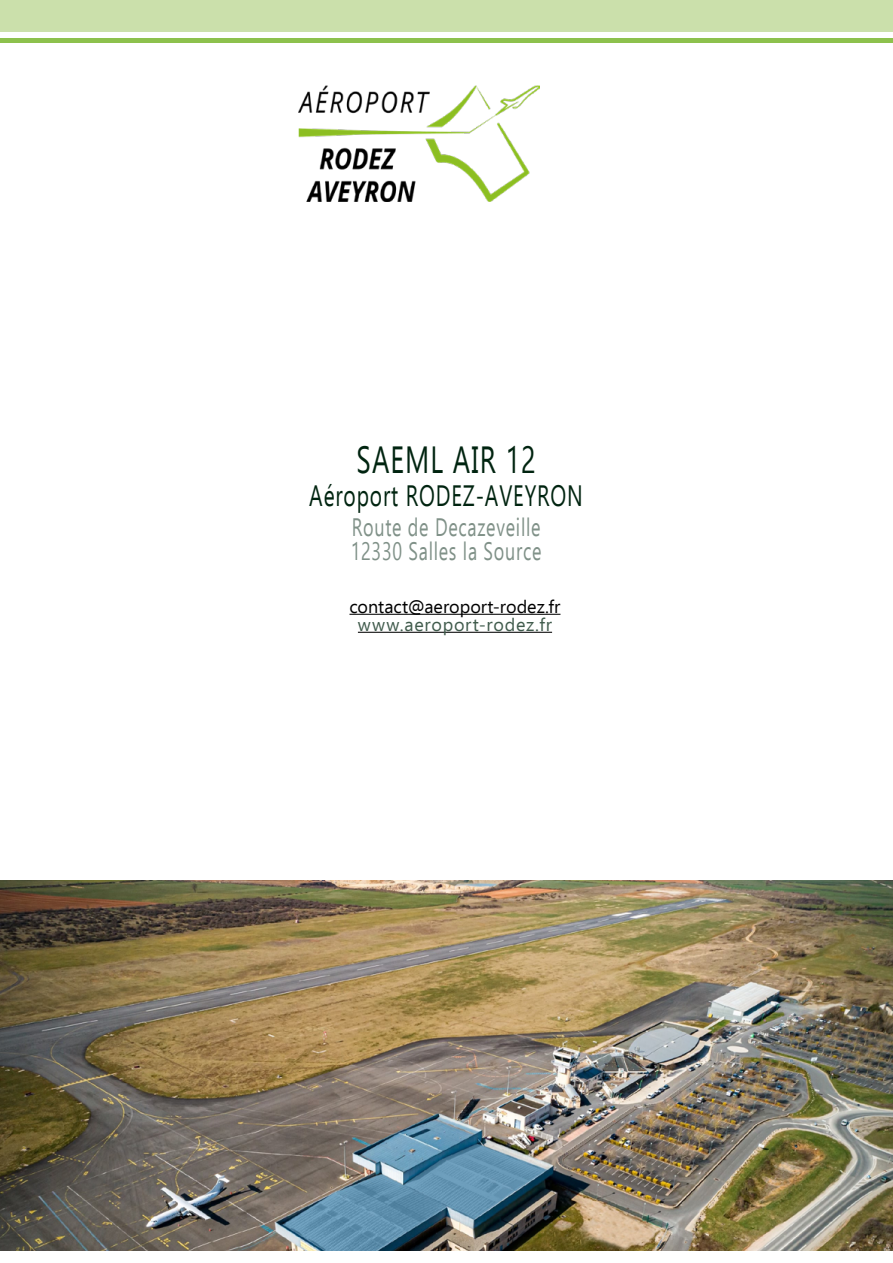
<style>
.page{position:relative;width:893px;height:1263px;background:#fff}
.page>*{position:absolute;margin:0;border:0;box-sizing:border-box;transform-origin:0 0}
.t1{font:37.8px "Ebrima";letter-spacing:.04em;color:#002410;scale:.71 1}
.t2{font:29.4px "Ebrima";letter-spacing:.04em;color:#002410;scale:.71 1}
.t3{font:25.2px/23.5px "Ebrima";letter-spacing:.04em;color:#809188;scale:.71 1}
.t4{font:18px "Ebrima";color:#000}
.t5{font:18px "Ebrima";letter-spacing:.04em;color:#405b4c}
</style>
<div class="page">
<hr style="left:349px;top:614px;width:211px;height:1px;background:#000">
<hr style="left:358px;top:632px;width:194px;height:1px;background:#000">
<div style="left:0;top:0;width:893px;height:32px;background:#c9dfa7"></div>
<img style="left:299px;top:85px;width:240px;height:116px">
<div style="left:0;top:38px;width:893px;height:5px;background:#8dc14d"></div>
<img style="left:0;top:880px;width:893px;height:370px">
<h1 class="t1" style="left:357px;top:431px;width:253px">SAEML AIR 12</h1>
<p class="t2" style="left:309px;top:474px;width:387px">Aéroport RODEZ-AVEYRON</p>
<p class="t3" style="left:351px;top:515px;width:270px">Route de Decazeveille<br>12330 Salles la Source</p>
<p class="t4" style="left:349px;top:593px;width:212px">contact@aeroport-rodez.fr</p>
<p class="t5" style="left:358px;top:611px;width:196px">www.aeroport-rodez.fr</p>
</div>
